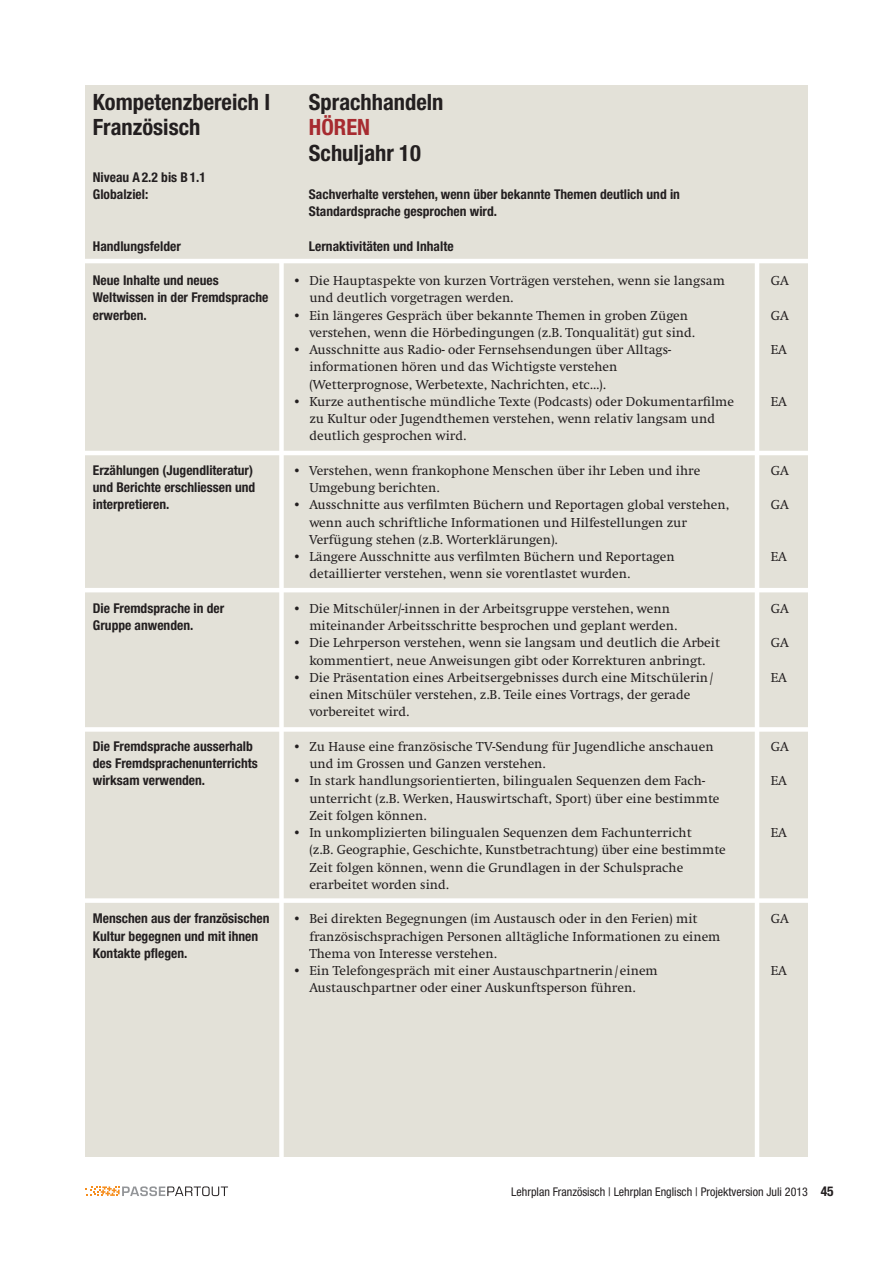
<style>
.page{position:relative;width:893px;height:1263px;background:#fff}
.page>*{position:absolute;margin:0;border:0;box-sizing:border-box;transform-origin:0 0}
.t1{font:700 condensed 22.5px "Helvetica Neue";color:#231f20}
.t2{font:700 condensed 22.5px "Helvetica Neue";color:#a72b30}
.t3{font:13.5px/17.2px "Swift";color:#231f20}
.t4{font:700 condensed 13.5px/17.2px "Helvetica Neue";color:#231f20}
.t5{font:condensed 12px "Helvetica Neue";color:#231f20}
.s1{font-weight:700;font-size:13.5px}
</style>
<div class="page">
<svg style="left:85px;top:1186px;width:143px;height:10px"></svg>
<div style="left:85px;top:85px;width:723px;height:1072px;background:#e3e1d8"></div>
<hr style="left:0;top:259px;width:826px;height:4px;background:#fff">
<div style="left:279px;top:260px;width:5px;height:915px;background:#fff"></div>
<hr style="left:755px;top:260px;width:4px;height:919px;background:#fff">
<hr style="left:0;top:451px;width:826px;height:4px;background:#fff">
<hr style="left:0;top:588px;width:826px;height:4px;background:#fff">
<div style="left:0;top:727px;width:826px;height:5px;background:#fff"></div>
<div style="left:0;top:898px;width:826px;height:5px;background:#fff"></div>
<h1 class="t1" style="left:93px;top:88px;width:179px">Kompetenzbereich I</h1>
<h1 class="t1" style="left:309px;top:88px;width:136px">Sprachhandeln</h1>
<h1 class="t1" style="left:93px;top:113px;width:109px">Französisch</h1>
<h1 class="t2" style="left:309px;top:113px;width:63px">HÖREN</h1>
<h1 class="t1" style="left:309px;top:139px;width:113px">Schuljahr 10</h1>
<p class="t4" style="left:93px;top:168px;width:114px">Niveau A2.2 bis B1.1<br>Globalziel:</p>
<p class="t4" style="left:309px;top:185px;width:373px">Sachverhalte verstehen, wenn über bekannte Themen deutlich und in<br>Standardsprache gesprochen wird.</p>
<p class="t4" style="left:93px;top:237px;width:89px">Handlungsfelder</p>
<p class="t4" style="left:309px;top:237px;width:146px">Lernaktivitäten und Inhalte</p>
<p class="t4" style="left:93px;top:271px;width:177px">Neue Inhalte und neues<br>Weltwissen in der Fremdsprache erwerben.</p>
<p class="t3" style="left:309px;top:272px;width:417px;text-indent:-17px">• Die Hauptaspekte von kurzen Vorträgen verstehen, wenn sie langsam und deutlich vorgetragen werden.</p>
<p class="t3" style="left:309px;top:307px;width:387px;text-indent:-17px">• Ein längeres Gespräch über bekannte Themen in groben Zügen verstehen, wenn die Hörbedingungen (z.B. Tonqualität) gut sind.</p>
<p class="t3" style="left:309px;top:341px;width:363px;text-indent:-17px">• Ausschnitte aus Radio- oder Fernsehsendungen über Alltags&shy;informationen hören und das Wichtigste verstehen (Wetterprognose, Werbetexte, Nachrichten, etc…).</p>
<p class="t3" style="left:309px;top:393px;width:426px;text-indent:-17px">• Kurze authentische mündliche Texte (Podcasts) oder Dokumentarfilme zu Kultur oder Jugendthemen verstehen, wenn relativ langsam und deutlich gesprochen wird.</p>
<p class="t3" style="left:309px;top:462px;width:393px;text-indent:-17px">• Verstehen, wenn frankophone Menschen über ihr Leben und ihre<br>Umgebung berichten.</p>
<p class="t3" style="left:309px;top:497px;width:421px;text-indent:-17px">• Ausschnitte aus verfilmten Büchern und Reportagen global verstehen, wenn auch schriftliche Informationen und Hilfestellungen zur<br>Verfügung stehen (z.B. Worterklärungen).</p>
<p class="t3" style="left:309px;top:548px;width:367px;text-indent:-17px">• Längere Ausschnitte aus verfilmten Büchern und Reportagen detaillierter verstehen, wenn sie vorentlastet wurden.</p>
<p class="t3" style="left:309px;top:600px;width:369px;text-indent:-17px">• Die Mitschüler/-innen in der Arbeitsgruppe verstehen, wenn miteinander Arbeitsschritte besprochen und geplant werden.</p>
<p class="t3" style="left:292px;top:635px;width:429px;text-align:center">• Die Lehrperson verstehen, wenn sie langsam und deutlich die Arbeit kommentiert, neue Anweisungen gibt oder Korrekturen anbringt.</p>
<p class="t3" style="left:309px;top:669px;width:406px;text-indent:-17px">• Die Präsentation eines Arbeitsergebnisses durch eine Mitschülerin/ einen Mitschüler verstehen, z.B. Teile eines Vortrags, der gerade vorbereitet wird.</p>
<p class="t3" style="left:309px;top:738px;width:406px;text-indent:-17px">• Zu Hause eine französische TV-Sendung für Jugendliche anschauen und im Grossen und Ganzen verstehen.</p>
<p class="t3" style="left:309px;top:773px;width:411px;text-indent:-17px">• In stark handlungsorientierten, bilingualen Sequenzen dem Fach&shy;unterricht (z.B. Werken, Hauswirtschaft, Sport) über eine bestimmte<br>Zeit folgen können.</p>
<p class="t3" style="left:309px;top:824px;width:418px;text-indent:-17px">• In unkomplizierten bilingualen Sequenzen dem Fachunterricht<br>(z.B. Geographie, Geschichte, Kunstbetrachtung) über eine bestimmte Zeit folgen können, wenn die Grundlagen in der Schulsprache erarbeitet worden sind.</p>
<p class="t3" style="left:309px;top:911px;width:413px;text-indent:-17px">• Bei direkten Begegnungen (im Austausch oder in den Ferien) mit französischsprachigen Personen alltägliche Informationen zu einem<br>Thema von Interesse verstehen.</p>
<p class="t3" style="left:292px;top:962px;width:367px;text-align:center">• Ein Telefongespräch mit einer Austauschpartnerin/ einem<br>Austauschpartner oder einer Auskunftsperson führen.</p>
<p class="t4" style="left:93px;top:461px;width:164px">Erzählungen (Jugendliteratur) und Berichte erschliessen und interpretieren.</p>
<p class="t4" style="left:93px;top:599px;width:133px">Die Fremdsprache in der<br>Gruppe anwenden.</p>
<p class="t4" style="left:93px;top:737px;width:166px">Die Fremdsprache ausserhalb des Fremdsprachenunterrichts wirksam verwenden.</p>
<p class="t4" style="left:93px;top:910px;width:178px">Menschen aus der französischen<br>Kultur begegnen und mit ihnen<br>Kontakte pflegen.</p>
<p class="t3" style="left:771px;top:272px;width:19px">GA</p>
<p class="t3" style="left:771px;top:307px;width:19px">GA</p>
<p class="t3" style="left:771px;top:341px;width:18px">EA</p>
<p class="t3" style="left:771px;top:393px;width:18px">EA</p>
<p class="t3" style="left:771px;top:462px;width:19px">GA</p>
<p class="t3" style="left:771px;top:496px;width:19px">GA</p>
<p class="t3" style="left:771px;top:548px;width:18px">EA</p>
<p class="t3" style="left:771px;top:600px;width:19px">GA</p>
<p class="t3" style="left:771px;top:634px;width:19px">GA</p>
<p class="t3" style="left:771px;top:669px;width:18px">EA</p>
<p class="t3" style="left:771px;top:738px;width:19px">GA</p>
<p class="t3" style="left:771px;top:773px;width:18px">EA</p>
<p class="t3" style="left:771px;top:824px;width:18px">EA</p>
<p class="t3" style="left:771px;top:910px;width:19px">GA</p>
<p class="t3" style="left:771px;top:962px;width:18px">EA</p>
<p class="t5" style="left:511px;top:1185px;width:324px">Lehrplan Französisch | Lehrplan Englisch | Projektversion Juli 2013 <span class="s1">45</span></p>
</div>
